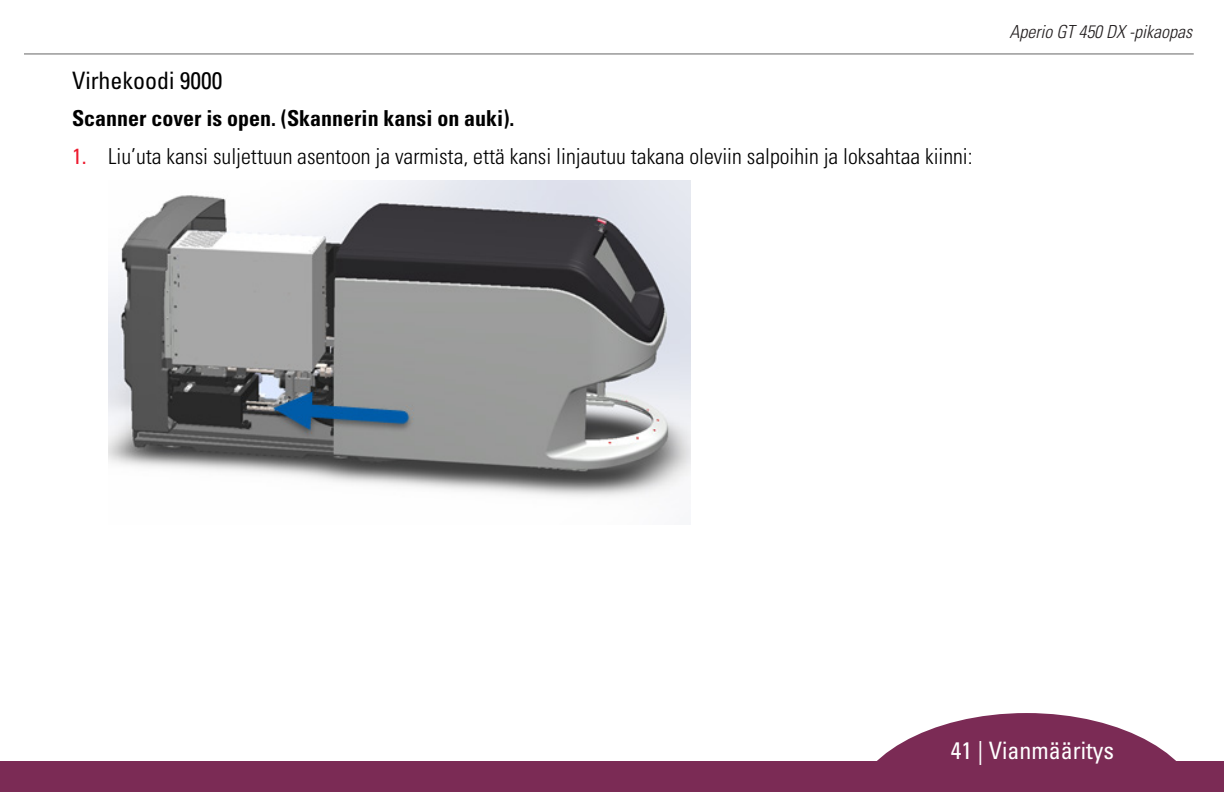
<style>
.page{position:relative;width:1224px;height:792px;background:#fff}
.page>*{position:absolute;margin:0;border:0;box-sizing:border-box;transform-origin:0 0}
.t1{font:condensed 24px "Univers LT Std";color:#fff}
.Heading_2QR_TB{font:condensed 24px "Univers LT Std";color:#000}
.t2{font:300 condensed 22px "Univers LT Std";color:#000}
.Body_bold{font:700 condensed 22px "Univers LT Std";color:#000}
.t3{font:italic 300 condensed 18px "Univers LT Std";color:#231f20}
.s1{font-weight:400;color:#ed1b2f}
</style>
<div class="page">
<hr style="left:24px;top:54px;width:1170px;height:1px;background:#666">
<div style="left:0;top:762px;width:1224px;height:30px;background:#7b2b55"></div>
<svg style="left:852px;top:713px;width:349px;height:49px"></svg>
<img style="left:108px;top:180px;width:583px;height:317px">
<p class="Heading_2QR_TB" style="left:72px;top:66px;width:152px">Virhekoodi 9000</p>
<p class="Body_bold" style="left:72px;top:105px;width:444px">Scanner cover is open. (Skannerin kansi on auki).</p>
<p class="t2" style="left:72px;top:143px;width:902px"><span class="s1">1.</span> Liu’uta kansi suljettuun asentoon ja varmista, että kansi linjautuu takana oleviin salpoihin ja loksahtaa kiinni:</p>
<p class="t3" style="left:1009px;top:21px;width:184px">Aperio GT 450 DX -pikaopas</p>
<p class="t1" style="left:951px;top:735px;width:165px">41 | Vianmääritys</p>
</div>
